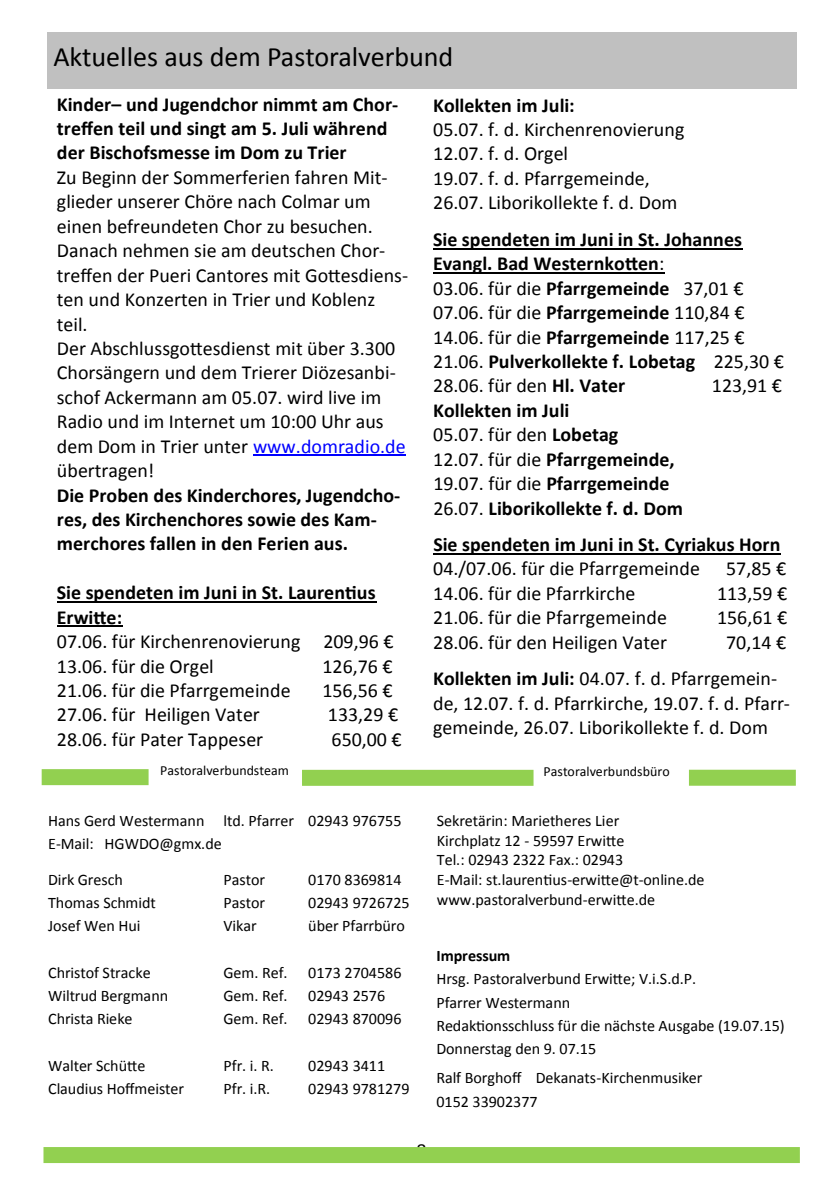
<style>
.page{position:relative;width:840px;height:1191px;background:#fff}
.page>*{position:absolute;margin:0;border:0;box-sizing:border-box;transform-origin:0 0}
.t1{font:28px "Calibri";letter-spacing:-.005em;color:#000}
.t2{font:20px/24.4px "Calibri";color:#000}
.t3{font:700 20px/24.4px "Calibri";color:#000}
.t4{font:16px/23.2px "Calibri";color:#000}
.t5{font:14px "Calibri";color:#000}
.s1{font-weight:700}
.s2{color:#00f}
.s3{font-weight:400}
</style>
<div class="page">
<div style="left:48px;top:33px;width:748px;height:56px;background:#c0c0c0"></div>
<hr style="left:253px;top:455px;width:152px;height:1px;background:#00f">
<hr style="left:57px;top:601px;width:319px;height:2px;background:#000">
<hr style="left:57px;top:626px;width:65px;height:1px;background:#000">
<hr style="left:433px;top:248px;width:309px;height:1px;background:#000">
<hr style="left:433px;top:272px;width:231px;height:1px;background:#000">
<hr style="left:433px;top:553px;width:347px;height:1px;background:#000">
<div style="left:302px;top:770px;width:231px;height:16px;background:#92d050"></div>
<div style="left:42px;top:769px;width:106px;height:16px;background:#92d050"></div>
<div style="left:688px;top:769px;width:107px;height:16px;background:#92d050"></div>
<div style="left:43px;top:1147px;width:756px;height:16px;background:#92d050"></div>
<p class="t1" style="left:53px;top:39px;width:401px">Aktuelles aus dem Pastoralverbund</p>
<p class="t2" style="left:57px;top:92px;width:352px"><span class="s1">Kinder– und Jugendchor nimmt am Chor&shy;treffen teil und singt am 5. Juli während der Bischofsmesse im Dom zu Trier<br></span>Zu Beginn der Sommerferien fahren Mit&shy;glieder unserer Chöre nach Colmar um einen befreundeten Chor zu besuchen.<br>Danach nehmen sie am deutschen Chor&shy;treffen der Pueri Cantores mit Gottesdiens&shy;ten und Konzerten in Trier und Koblenz teil.<br>Der Abschlussgottesdienst mit über 3.300<br>Chorsängern und dem Trierer Diözesanbi&shy;schof Ackermann am 05.07. wird live im Radio und im Internet um 10:00 Uhr aus dem Dom in Trier unter <span class="s2">www.domradio.de </span>übertragen!<br><span class="s1">Die Proben des Kinderchores, Jugendcho&shy;res, des Kirchenchores sowie des Kam&shy;merchores fallen in den Ferien aus.</span></p>
<p class="t2" style="left:57px;top:580px;width:338px"><span class="s1">Sie spendeten im Juni in St. Laurentius<br>Erwitte:<br></span>07.06. für Kirchenrenovierung 209,96 €<br>13.06. für die Orgel</p>
<p class="t2" style="left:433px;top:93px;width:253px"><span class="s1">Kollekten im Juli:<br></span>05.07. f. d. Kirchenrenovierung<br>12.07. f. d. Orgel<br>19.07. f. d. Pfarrgemeinde,<br>26.07. Liborikollekte f. d. Dom</p>
<p class="t3" style="left:433px;top:227px;width:352px">Sie spendeten im Juni in St. Johannes Evangl. Bad Westernkotten<span class="s3">:<br>03.06. für die</span> Pfarrgemeinde <span class="s3">37,01 € 07.06. für die</span> Pfarrgemeinde <span class="s3">110,84 € 14.06. für die</span> Pfarrgemeinde <span class="s3">117,25 € 21.06.</span> Pulverkollekte f. Lobetag <span class="s3">225,30 € 28.06. für den</span> Hl. Vater</p>
<p class="t2" style="left:711px;top:373px;width:72px">123,91 €</p>
<p class="t3" style="left:433px;top:398px;width:251px">Kollekten im Juli<br><span class="s3">05.07. für den</span> Lobetag<br><span class="s3">12.07. für die</span> Pfarrgemeinde,<br><span class="s3">19.07. für die</span> Pfarrgemeinde<br><span class="s3">26.07.</span> Liborikollekte f. d. Dom</p>
<p class="t3" style="left:433px;top:532px;width:348px">Sie spendeten im Juni in St. Cyriakus Horn<br><span class="s3">04./07.06. für die Pfarrgemeinde</span></p>
<p class="t2" style="left:725px;top:556px;width:61px">57,85 €</p>
<p class="t2" style="left:433px;top:581px;width:204px">14.06. für die Pfarrkirche</p>
<p class="t2" style="left:716px;top:581px;width:72px">113,59 €</p>
<p class="t2" style="left:433px;top:605px;width:235px">21.06. für die Pfarrgemeinde</p>
<p class="t2" style="left:716px;top:605px;width:72px">156,61 €</p>
<p class="t2" style="left:433px;top:630px;width:235px">28.06. für den Heiligen Vater</p>
<p class="t2" style="left:433px;top:624px;width:354px;line-height:36.4px;text-indent:293px">70,14 €<br><span class="s1">Kollekten im Juli:</span> 04.07. f. d. Pfarrgemein-</p>
<p class="t2" style="left:433px;top:691px;width:358px">de, 12.07. f. d. Pfarrkirche, 19.07. f. d. Pfarr&shy;gemeinde, 26.07. Liborikollekte f. d. Dom</p>
<p class="t2" style="left:322px;top:654px;width:72px">126,76 €</p>
<p class="t2" style="left:57px;top:678px;width:235px">21.06. für die Pfarrgemeinde</p>
<p class="t2" style="left:322px;top:678px;width:72px">156,56 €</p>
<p class="t2" style="left:57px;top:702px;width:204px">27.06. für Heiligen Vater</p>
<p class="t2" style="left:328px;top:702px;width:72px">133,29 €</p>
<p class="t2" style="left:57px;top:727px;width:208px">28.06. für Pater Tappeser</p>
<p class="t2" style="left:331px;top:727px;width:72px">650,00 €</p>
<p class="t5" style="left:160px;top:761px;width:130px">Pastoralverbundsteam</p>
<p class="t5" style="left:543px;top:763px;width:127px">Pastoralverbundsbüro</p>
<p class="t4" style="left:48px;top:809px;width:355px">Hans Gerd Westermann ltd. Pfarrer 02943 976755<br>E-Mail: HGWDO@gmx.de</p>
<p class="t4" style="left:48px;top:868px;width:76px">Dirk Gresch</p>
<p class="t4" style="left:223px;top:868px;width:43px">Pastor</p>
<p class="t4" style="left:308px;top:868px;width:95px">0170 8369814</p>
<p class="t4" style="left:48px;top:891px;width:109px">Thomas Schmidt</p>
<p class="t4" style="left:223px;top:891px;width:43px">Pastor</p>
<p class="t4" style="left:308px;top:891px;width:103px">02943 9726725</p>
<p class="t4" style="left:48px;top:914px;width:94px">Josef Wen Hui</p>
<p class="t4" style="left:223px;top:914px;width:35px">Vikar</p>
<p class="t4" style="left:308px;top:914px;width:98px">über Pfarrbüro</p>
<p class="t4" style="left:48px;top:960px;width:104px">Christof Stracke</p>
<p class="t4" style="left:223px;top:960px;width:66px">Gem. Ref.</p>
<p class="t4" style="left:308px;top:960px;width:95px">0173 2704586</p>
<p class="t4" style="left:48px;top:984px;width:122px">Wiltrud Bergmann</p>
<p class="t4" style="left:223px;top:984px;width:66px">Gem. Ref.</p>
<p class="t4" style="left:308px;top:984px;width:78px">02943 2576</p>
<p class="t4" style="left:48px;top:1007px;width:86px">Christa Rieke</p>
<p class="t4" style="left:223px;top:1007px;width:66px">Gem. Ref.</p>
<p class="t4" style="left:308px;top:1007px;width:95px">02943 870096</p>
<p class="t4" style="left:48px;top:1053px;width:99px">Walter Schütte</p>
<p class="t4" style="left:223px;top:1053px;width:52px">Pfr. i. R.</p>
<p class="t4" style="left:308px;top:1053px;width:78px">02943 3411</p>
<p class="t4" style="left:48px;top:1077px;width:137px">Claudius Hoffmeister</p>
<p class="t4" style="left:223px;top:1077px;width:48px">Pfr. i.R.</p>
<p class="t4" style="left:308px;top:1077px;width:103px">02943 9781279</p>
<p class="t4" style="left:436px;top:811px;width:269px;line-height:19.6px">Sekretärin: Marietheres Lier<br>Kirchplatz 12 - 59597 Erwitte<br>Tel.: 02943 2322 Fax.: 02943<br>E-Mail: st.laurentius-erwitte@t-online.de www.pastoralverbund-erwitte.de</p>
<p class="t4" style="left:436px;top:944px;width:349px"><span class="s1">Impressum<br></span>Hrsg. Pastoralverbund Erwitte; V.i.S.d.P.<br>Pfarrer Westermann<br>Redaktionsschluss für die nächste Ausgabe (19.07.15)<br>Donnerstag den 9. 07.15</p>
<p class="t4" style="left:436px;top:1066px;width:267px">Ralf Borghoff Dekanats-Kirchenmusiker<br>0152 33902377</p>
<p class="t2" style="left:416px;top:1138px;width:12px">8</p>
</div>
